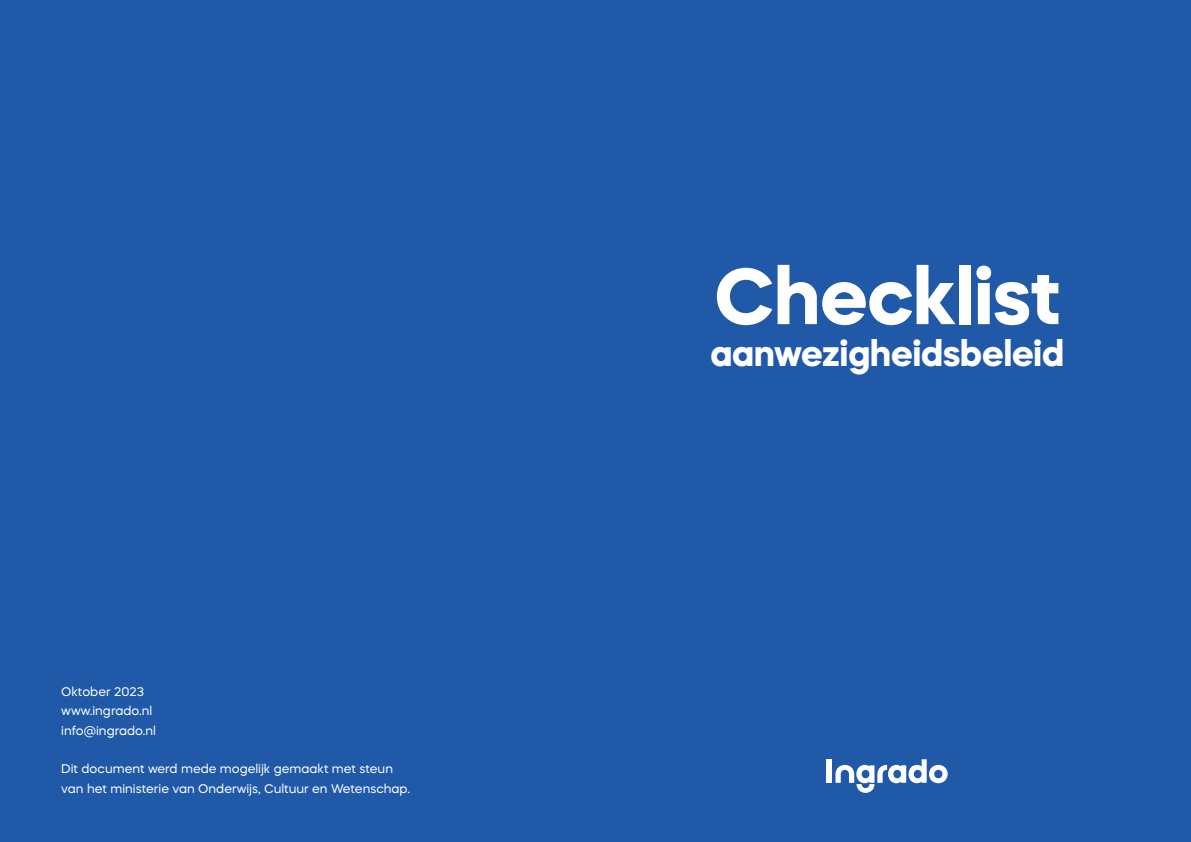
<style>
.page{position:relative;width:1191px;height:842px;background:#2059a8}
.page>*{position:absolute;margin:0;border:0;box-sizing:border-box;transform-origin:0 0}
.t1{font:700 79px "Mazzard H";color:#fff}
.t2{font:700 36px "Mazzard H";color:#fff}
.t3{font:12.5px/19.4px "Mazzard H";color:#fff}
</style>
<div class="page">
<div style="left:826px;top:759px;width:6px;height:24px;background:#fff"></div>
<svg style="left:835px;top:759px;width:112px;height:34px"></svg>
<p class="t3" style="left:61px;top:681px;width:96px">Oktober 2023 www.ingrado.nl info@ingrado.nl</p>
<p class="t3" style="left:61px;top:759px;width:350px">Dit document werd mede mogelijk gemaakt met steun van het ministerie van Onderwijs, Cultuur en Wetenschap.</p>
<h1 class="t1" style="left:714px;top:244px;width:347px">Checklist</h1>
<h2 class="t2" style="left:710px;top:329px;width:355px">aanwezigheidsbeleid</h2>
</div>
